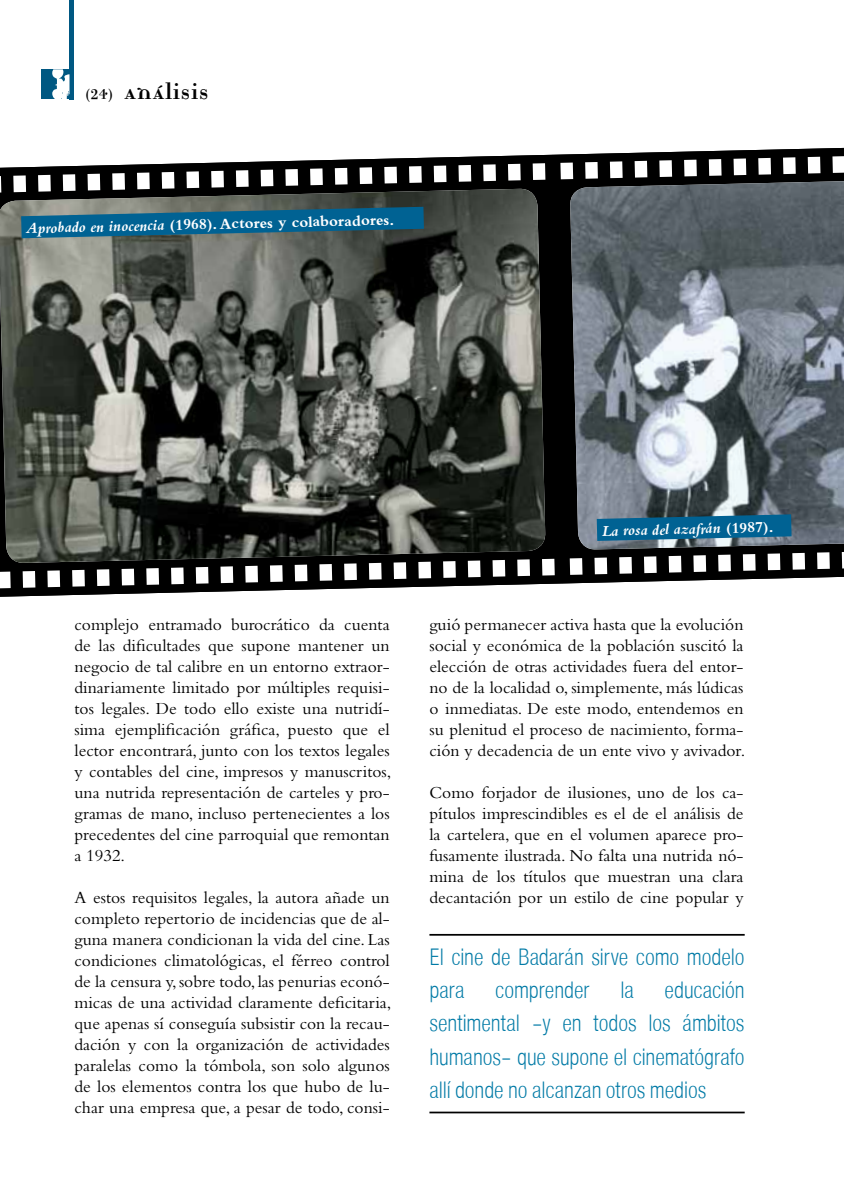
<style>
.page{position:relative;width:844px;height:1191px;background:#fff}
.page>*{position:absolute;margin:0;border:0;box-sizing:border-box;transform-origin:0 0}
.t1{font:24.5px/33.2px "Nimbus San D Ligh Cond";letter-spacing:-.005em;color:#007aa6;text-align:justify;scale:.95 1}
.t2{font:24.5px "Katrina";color:#000}
.t3{font:17.5px/21px "Bembo";color:#000;text-align:justify}
.t4{font:700 15.75px "Bembo";color:#fff}
.t5{font:italic 700 15.75px "Bembo";color:#fff}
.s1{font-size:15.75px}
.s2{font-style:italic}
.s3{font-style:normal}
</style>
<div class="page">
<svg style="left:0;top:155px;width:562px;height:442px;fill:#000"></svg>
<img style="left:0;top:189px;width:545px;height:374px">
<div style="left:532px;top:163px;width:13px;height:17px;background:#fff"></div>
<div style="left:508px;top:164px;width:12px;height:17px;background:#fff"></div>
<div style="left:483px;top:164px;width:13px;height:17px;background:#fff"></div>
<div style="left:458px;top:165px;width:13px;height:17px;background:#fff"></div>
<div style="left:433px;top:165px;width:13px;height:17px;background:#fff"></div>
<div style="left:409px;top:166px;width:12px;height:17px;background:#fff"></div>
<div style="left:384px;top:167px;width:13px;height:16px;background:#fff"></div>
<div style="left:359px;top:167px;width:13px;height:17px;background:#fff"></div>
<div style="left:335px;top:168px;width:12px;height:17px;background:#fff"></div>
<div style="left:310px;top:168px;width:13px;height:17px;background:#fff"></div>
<div style="left:285px;top:169px;width:13px;height:17px;background:#fff"></div>
<div style="left:260px;top:170px;width:13px;height:16px;background:#fff"></div>
<div style="left:236px;top:170px;width:12px;height:17px;background:#fff"></div>
<div style="left:211px;top:171px;width:13px;height:16px;background:#fff"></div>
<div style="left:186px;top:171px;width:13px;height:17px;background:#fff"></div>
<div style="left:162px;top:172px;width:12px;height:17px;background:#fff"></div>
<div style="left:137px;top:172px;width:13px;height:17px;background:#fff"></div>
<div style="left:112px;top:173px;width:13px;height:17px;background:#fff"></div>
<div style="left:87px;top:174px;width:13px;height:16px;background:#fff"></div>
<div style="left:63px;top:174px;width:12px;height:17px;background:#fff"></div>
<div style="left:38px;top:175px;width:13px;height:17px;background:#fff"></div>
<div style="left:13px;top:175px;width:13px;height:17px;background:#fff"></div>
<svg style="left:0;top:176px;width:1px;height:16px"></svg>
<div style="left:542px;top:559px;width:12px;height:16px;background:#fff"></div>
<div style="left:517px;top:559px;width:13px;height:17px;background:#fff"></div>
<div style="left:492px;top:560px;width:13px;height:16px;background:#fff"></div>
<div style="left:467px;top:560px;width:13px;height:17px;background:#fff"></div>
<div style="left:443px;top:561px;width:12px;height:17px;background:#fff"></div>
<div style="left:418px;top:561px;width:13px;height:17px;background:#fff"></div>
<div style="left:393px;top:562px;width:13px;height:17px;background:#fff"></div>
<div style="left:369px;top:563px;width:12px;height:16px;background:#fff"></div>
<div style="left:344px;top:563px;width:13px;height:17px;background:#fff"></div>
<div style="left:319px;top:564px;width:13px;height:17px;background:#fff"></div>
<div style="left:294px;top:564px;width:13px;height:17px;background:#fff"></div>
<div style="left:270px;top:565px;width:12px;height:17px;background:#fff"></div>
<div style="left:245px;top:566px;width:13px;height:16px;background:#fff"></div>
<div style="left:220px;top:566px;width:13px;height:17px;background:#fff"></div>
<div style="left:196px;top:567px;width:12px;height:16px;background:#fff"></div>
<div style="left:171px;top:567px;width:13px;height:17px;background:#fff"></div>
<div style="left:146px;top:568px;width:13px;height:17px;background:#fff"></div>
<div style="left:121px;top:568px;width:13px;height:17px;background:#fff"></div>
<div style="left:97px;top:569px;width:13px;height:17px;background:#fff"></div>
<div style="left:72px;top:570px;width:13px;height:16px;background:#fff"></div>
<div style="left:47px;top:570px;width:13px;height:17px;background:#fff"></div>
<div style="left:23px;top:571px;width:12px;height:17px;background:#fff"></div>
<div style="left:0;top:571px;width:11px;height:17px;background:#fff"></div>
<svg style="left:552px;top:148px;width:291px;height:435px;background:#181818"></svg>
<img style="left:569px;top:181px;width:274px;height:369px">
<div style="left:832px;top:156px;width:11px;height:17px;background:#fff"></div>
<div style="left:807px;top:157px;width:13px;height:16px;background:#fff"></div>
<div style="left:782px;top:157px;width:13px;height:17px;background:#fff"></div>
<div style="left:758px;top:158px;width:12px;height:17px;background:#fff"></div>
<div style="left:733px;top:158px;width:13px;height:17px;background:#fff"></div>
<div style="left:708px;top:159px;width:13px;height:17px;background:#fff"></div>
<div style="left:684px;top:160px;width:12px;height:16px;background:#fff"></div>
<div style="left:659px;top:160px;width:13px;height:17px;background:#fff"></div>
<div style="left:634px;top:161px;width:13px;height:17px;background:#fff"></div>
<div style="left:609px;top:161px;width:13px;height:17px;background:#fff"></div>
<div style="left:585px;top:162px;width:12px;height:17px;background:#fff"></div>
<div style="left:560px;top:163px;width:13px;height:16px;background:#fff"></div>
<svg style="left:841px;top:552px;width:2px;height:16px"></svg>
<div style="left:816px;top:552px;width:13px;height:17px;background:#fff"></div>
<div style="left:792px;top:553px;width:12px;height:16px;background:#fff"></div>
<div style="left:767px;top:553px;width:13px;height:17px;background:#fff"></div>
<div style="left:742px;top:554px;width:13px;height:17px;background:#fff"></div>
<div style="left:718px;top:554px;width:12px;height:17px;background:#fff"></div>
<div style="left:693px;top:555px;width:13px;height:17px;background:#fff"></div>
<div style="left:668px;top:556px;width:13px;height:16px;background:#fff"></div>
<div style="left:643px;top:556px;width:13px;height:17px;background:#fff"></div>
<div style="left:619px;top:557px;width:12px;height:17px;background:#fff"></div>
<div style="left:594px;top:557px;width:13px;height:17px;background:#fff"></div>
<div style="left:569px;top:558px;width:13px;height:17px;background:#fff"></div>
<hr style="left:429px;top:934px;width:315px;height:1px;background:#000">
<hr style="left:429px;top:1111px;width:315px;height:2px;background:#000">
<div style="left:41px;top:69px;width:29px;height:30px;background:#005882"></div>
<div style="left:69px;top:0;width:5px;height:99px;background:#005882"></div>
<svg style="left:52px;top:69px;width:17px;height:30px"></svg>
<svg style="left:21px;top:207px;width:403px;height:31px;background:#1f6586"></svg>
<svg style="left:596px;top:514px;width:195px;height:27px;background:#166791"></svg>
<h1 class="t2" style="left:86px;top:77px;width:125px"><span class="s1">(24)</span> análisis</h1>
<p class="t4" style="left:26px;top:218px;width:369px;rotate:-1deg"><span class="s2">Aprobado en inocencia</span> (1968). Actores y colaboradores.</p>
<p class="t3" style="left:74px;top:614px;width:318px">complejo entramado burocrático da cuenta de las dificultades que supone mantener un negocio de tal calibre en un entorno extraor&shy;dinariamente limitado por múltiples requisi&shy;tos legales. De todo ello existe una nutridí&shy;sima ejemplificación gráfica, puesto que el lector encontrará, junto con los textos legales y contables del cine, impresos y manuscritos, una nutrida representación de carteles y pro&shy;gramas de mano, incluso pertenecientes a los precedentes del cine parroquial que remontan a 1932.</p>
<p class="t3" style="left:74px;top:887px;width:318px">A estos requisitos legales, la autora añade un completo repertorio de incidencias que de al&shy;guna manera condicionan la vida del cine. Las condiciones climatológicas, el férreo control de la censura y, sobre todo, las penurias econó&shy;micas de una actividad claramente deficitaria, que apenas sí conseguía subsistir con la recau&shy;dación y con la organización de actividades paralelas como la tómbola, son solo algunos de los elementos contra los que hubo de lu&shy;char una empresa que, a pesar de todo, consi-</p>
<p class="t5" style="left:601px;top:522px;width:173px;rotate:-1deg">La rosa del azafrán <span class="s3">(1987).</span></p>
<p class="t3" style="left:429px;top:614px;width:317px">guió permanecer activa hasta que la evolución social y económica de la población suscitó la elección de otras actividades fuera del entor&shy;no de la localidad o, simplemente, más lúdicas o inmediatas. De este modo, entendemos en su plenitud el proceso de nacimiento, forma&shy;ción y decadencia de un ente vivo y avivador.</p>
<p class="t3" style="left:429px;top:782px;width:315px">Como forjador de ilusiones, uno de los ca&shy;pítulos imprescindibles es el de el análisis de la cartelera, que en el volumen aparece pro&shy;fusamente ilustrada. No falta una nutrida nó&shy;mina de los títulos que muestran una clara decantación por un estilo de cine popular y</p>
<h1 class="t1" style="left:429px;top:940px;width:333px">El cine de Badarán sirve como modelo para comprender la educación sentimental –y en todos los ámbitos humanos– que supone el cinematógrafo allí donde no alcanzan otros medios</h1>
</div>
